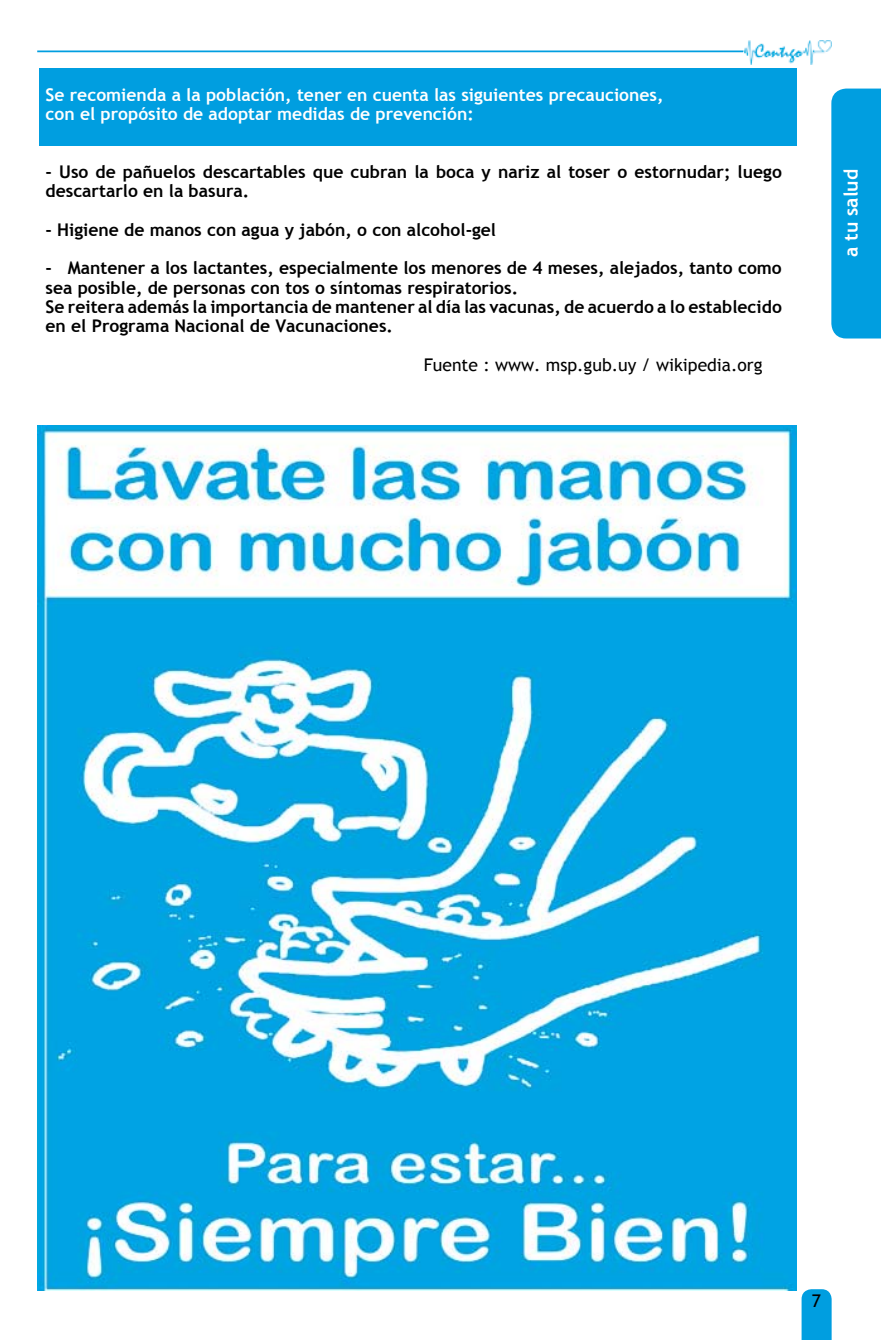
<style>
.page{position:relative;width:881px;height:1340px;background:#fff}
.page>*{position:absolute;margin:0;border:0;box-sizing:border-box;transform-origin:0 0}
.t1{font:700 19.25px "Trebuchet MS";color:#fff}
.t2{font:700 17.5px/19.2px "Trebuchet MS";color:#000}
.t3{font:700 17.5px/19.2px "Trebuchet MS";color:#fff}
.t4{font:17.5px "Trebuchet MS";color:#000}
</style>
<div class="page">
<hr style="left:37px;top:50px;width:708px;height:2px;background:#009ee0">
<svg style="left:801px;top:1289px;width:30px;height:50px"></svg>
<img style="left:743px;top:41px;width:88px;height:23px">
<div style="left:831px;top:89px;width:50px;height:249px;background:#009ee0"></div>
<img style="left:37px;top:426px;width:759px;height:864px">
<div style="left:39px;top:69px;width:757px;height:77px;background:#009ee0"></div>
<p class="t3" style="left:46px;top:85px;width:619px">Se recomienda a la población, tener en cuenta las siguientes precauciones, con el propósito de adoptar medidas de prevención:</p>
<p class="t2" style="left:46px;top:162px;width:737px">- Uso de pañuelos descartables que cubran la boca y nariz al toser o estornudar; luego descartarlo en la basura.</p>
<p class="t2" style="left:46px;top:220px;width:452px">- Higiene de manos con agua y jabón, o con alcohol-gel</p>
<p class="t2" style="left:46px;top:258px;width:737px">- Mantener a los lactantes, especialmente los menores de 4 meses, alejados, tanto como sea posible, de personas con tos o síntomas respiratorios.<br>Se reitera además la importancia de mantener al día las vacunas, de acuerdo a lo establecido en el Programa Nacional de Vacunaciones.</p>
<p class="t4" style="left:424px;top:354px;width:340px">Fuente : www. msp.gub.uy / wikipedia.org</p>
<p class="t1" style="left:838px;top:257px;width:89px;rotate:-90deg">a tu salud</p>
<p class="t4" style="left:811px;top:1290px;width:11px">7</p>
</div>
